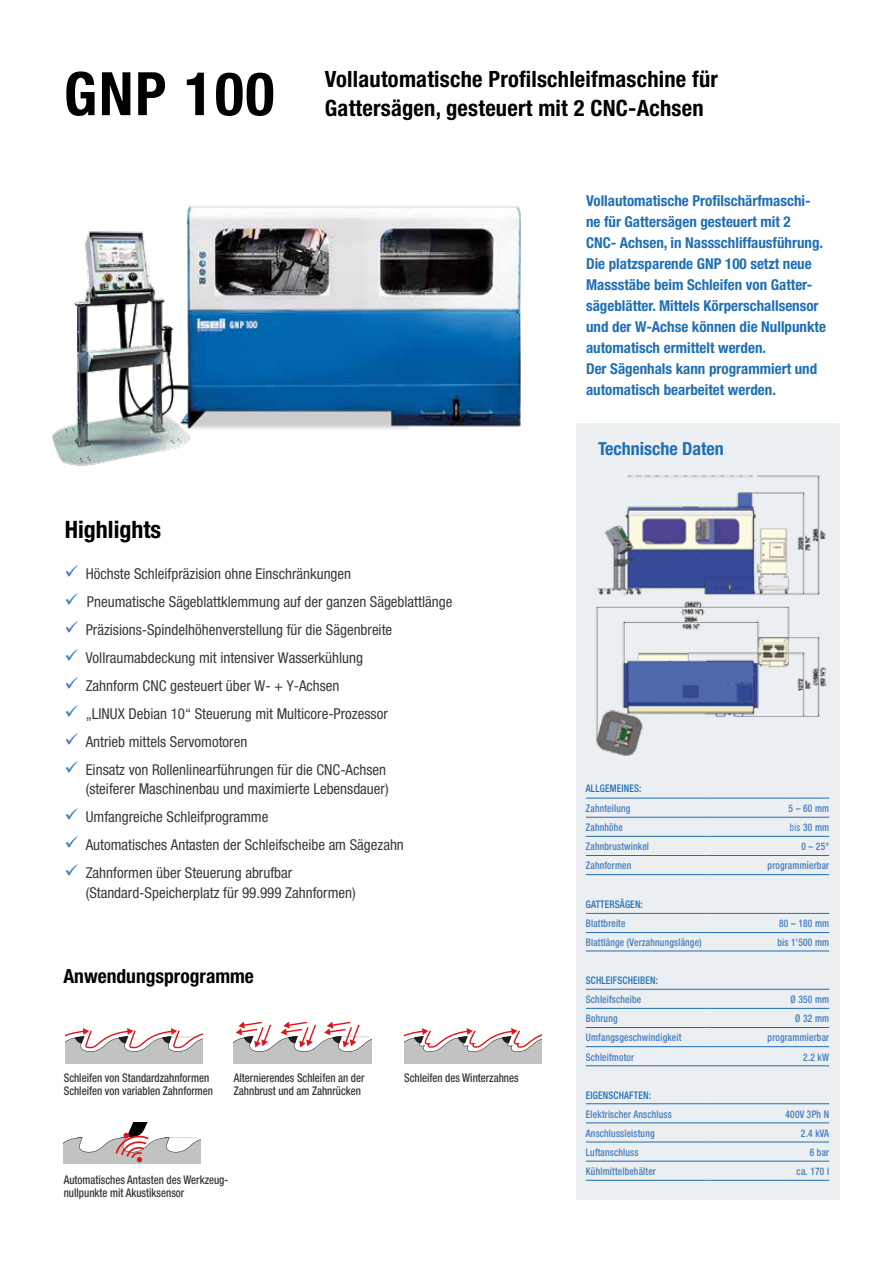
<style>
.page{position:relative;width:893px;height:1263px;background:#fff}
.page>*{position:absolute;margin:0;border:0;box-sizing:border-box;transform-origin:0 0}
.t1{font:700 condensed 60px "Helvetica Neue LT Pro";letter-spacing:.03em;color:#000}
.t2{font:700 condensed 24px "Helvetica Neue LT Pro";color:#000}
.t3{font:700 condensed 22.5px/28.5px "Helvetica Neue LT Pro";letter-spacing:.01em;color:#000}
.t4{font:700 condensed 19.5px "Helvetica Neue LT Pro";color:#000}
.t5{font:700 condensed 18px "Helvetica Neue LT Pro";color:#1f6fb5}
.t6{font:condensed 15px/28px "Helvetica Neue LT Pro";color:#393a39}
.t7{font:700 condensed 15px/21px "Helvetica Neue LT Pro";color:#1f6fb5}
.t8{font:500 condensed 12px/13.5px "Helvetica Neue LT Pro";color:#393a39;scale:.9 1}
.t9{font:500 condensed 10.5px "Helvetica Neue LT Pro";letter-spacing:.02em;color:#437bbc;scale:.9 1}
.t10{font:500 condensed 10.5px "Helvetica Neue LT Pro";letter-spacing:.02em;color:#1f6fb5;scale:.9 1}
.s1{font-weight:400}
</style>
<div class="page">
<div style="left:576px;top:423px;width:263px;height:777px;background:#ebeff1"></div>
<hr style="left:586px;top:798px;width:119px;height:1px;background:#1f6fb5">
<hr style="left:705px;top:798px;width:124px;height:1px;background:#1f6fb5">
<hr style="left:586px;top:817px;width:119px;height:1px;background:#1f6fb5">
<hr style="left:705px;top:817px;width:124px;height:1px;background:#1f6fb5">
<hr style="left:586px;top:836px;width:119px;height:1px;background:#1f6fb5">
<hr style="left:705px;top:836px;width:124px;height:1px;background:#1f6fb5">
<hr style="left:586px;top:855px;width:119px;height:1px;background:#1f6fb5">
<hr style="left:705px;top:855px;width:124px;height:1px;background:#1f6fb5">
<hr style="left:586px;top:874px;width:119px;height:1px;background:#1f6fb5">
<hr style="left:705px;top:874px;width:124px;height:1px;background:#1f6fb5">
<hr style="left:586px;top:913px;width:119px;height:1px;background:#1f6fb5">
<hr style="left:705px;top:913px;width:124px;height:1px;background:#1f6fb5">
<hr style="left:586px;top:951px;width:119px;height:1px;background:#1f6fb5">
<hr style="left:705px;top:951px;width:124px;height:1px;background:#1f6fb5">
<hr style="left:586px;top:989px;width:119px;height:1px;background:#1f6fb5">
<hr style="left:705px;top:989px;width:124px;height:1px;background:#1f6fb5">
<hr style="left:586px;top:1008px;width:119px;height:1px;background:#1f6fb5">
<hr style="left:705px;top:1008px;width:124px;height:1px;background:#1f6fb5">
<hr style="left:586px;top:1027px;width:119px;height:1px;background:#1f6fb5">
<hr style="left:705px;top:1027px;width:124px;height:1px;background:#1f6fb5">
<hr style="left:586px;top:1046px;width:119px;height:1px;background:#1f6fb5">
<hr style="left:705px;top:1046px;width:124px;height:1px;background:#1f6fb5">
<hr style="left:586px;top:1065px;width:119px;height:1px;background:#1f6fb5">
<hr style="left:705px;top:1065px;width:124px;height:1px;background:#1f6fb5">
<hr style="left:586px;top:1103px;width:119px;height:1px;background:#1f6fb5">
<hr style="left:705px;top:1103px;width:124px;height:1px;background:#1f6fb5">
<hr style="left:586px;top:1122px;width:119px;height:1px;background:#1f6fb5">
<hr style="left:705px;top:1122px;width:124px;height:1px;background:#1f6fb5">
<hr style="left:586px;top:1142px;width:119px;height:1px;background:#1f6fb5">
<hr style="left:705px;top:1142px;width:124px;height:1px;background:#1f6fb5">
<hr style="left:586px;top:1161px;width:119px;height:1px;background:#1f6fb5">
<hr style="left:705px;top:1161px;width:124px;height:1px;background:#1f6fb5">
<hr style="left:586px;top:1180px;width:119px;height:1px;background:#1f6fb5">
<hr style="left:705px;top:1180px;width:124px;height:1px;background:#1f6fb5">
<hr style="left:586px;top:932px;width:119px;height:1px;background:#1f6fb5">
<hr style="left:705px;top:932px;width:124px;height:1px;background:#1f6fb5">
<img style="left:52px;top:206px;width:469px;height:260px">
<img style="left:596px;top:475px;width:231px;height:281px">
<svg style="left:65px;top:1028px;width:137px;height:35px"></svg>
<svg style="left:234px;top:1022px;width:137px;height:41px"></svg>
<svg style="left:404px;top:1028px;width:137px;height:35px"></svg>
<svg style="left:64px;top:1123px;width:136px;height:41px"></svg>
<h1 class="t1" style="left:64px;top:57px;width:212px">GNP 100</h1>
<h2 class="t2" style="left:65px;top:515px;width:98px">Highlights</h2>
<h3 class="t3" style="left:325px;top:65px;width:395px">Vollautomatische Profilschleifmaschine für<br>Gattersägen, gesteuert mit 2 CNC-Achsen</h3>
<p class="t7" style="left:586px;top:190px;width:241px">Vollautomatische Profilschärfmaschi&shy;ne für Gattersägen gesteuert mit 2<br>CNC- Achsen, in Nassschliffausführung.<br>Die platzsparende GNP 100 setzt neue Massstäbe beim Schleifen von Gatter&shy;sägeblätter. Mittels Körperschallsensor und der W-Achse können die Nullpunkte automatisch ermittelt werden.<br>Der Sägenhals kann programmiert und automatisch bearbeitet werden.</p>
<p class="t5" style="left:598px;top:438px;width:127px">Technische Daten</p>
<p class="t6" style="left:86px;top:559px;width:368px">Höchste Schleifpräzision ohne Einschränkungen<br>Pneumatische Sägeblattklemmung auf der ganzen Sägeblattlänge Präzisions-Spindelhöhenverstellung für die Sägenbreite Vollraumabdeckung mit intensiver Wasserkühlung<br>Zahnform CNC gesteuert über W- + Y-Achsen<br>„LINUX Debian 10“ Steuerung mit Multicore-Prozessor<br>Antrieb mittels Servomotoren<br>Einsatz von Rollenlinearführungen für die CNC-Achsen</p>
<p class="t6" style="left:86px;top:775px;width:320px">(steiferer Maschinenbau und maximierte Lebensdauer)<br>Umfangreiche Schleifprogramme<br>Automatisches Antasten der Schleifscheibe am Sägezahn Zahnformen über Steuerung abrufbar</p>
<p class="t6" style="left:86px;top:878px;width:272px">(Standard-Speicherplatz für 99.999 Zahnformen)</p>
<h3 class="t4" style="left:63px;top:964px;width:192px">Anwendungsprogramme</h3>
<p class="t8" style="left:64px;top:1071px;width:167px">Schleifen von Standardzahnformen<br>Schleifen von variablen Zahnformen</p>
<p class="t8" style="left:234px;top:1071px;width:147px">Alternierendes Schleifen an der<br>Zahnbrust und am Zahnrücken</p>
<p class="t8" style="left:404px;top:1071px;width:129px">Schleifen des Winterzahnes</p>
<p class="t8" style="left:64px;top:1173px;width:184px">Automatisches Antasten des Werkzeug&shy;nullpunkte mit Akustiksensor</p>
<p class="t10" style="left:586px;top:782px;width:63px">ALLGEMEINES:</p>
<p class="t9" style="left:586px;top:802px;width:51px">Zahnteilung</p>
<p class="t9" style="left:789px;top:802px;width:47px">5 – 60 mm</p>
<p class="t9" style="left:586px;top:821px;width:43px">Zahnhöhe</p>
<p class="t9" style="left:790px;top:821px;width:45px"><span class="s1">bis</span> 30 mm</p>
<p class="t9" style="left:586px;top:840px;width:72px">Zahnbrustwinkel</p>
<p class="t9" style="left:801px;top:840px;width:32px">0 – 25°</p>
<p class="t9" style="left:586px;top:859px;width:52px">Zahnformen</p>
<p class="t9" style="left:768px;top:859px;width:70px">programmierbar</p>
<p class="t10" style="left:586px;top:898px;width:65px">GATTERSÄGEN:</p>
<p class="t9" style="left:586px;top:917px;width:46px">Blattbreite</p>
<p class="t9" style="left:779px;top:917px;width:57px">80 – 180 mm</p>
<p class="t9" style="left:586px;top:936px;width:130px">Blattlänge (Verzahnungslänge)</p>
<p class="t9" style="left:777px;top:936px;width:59px">bis 1'500 mm</p>
<p class="t10" style="left:586px;top:974px;width:82px">SCHLEIFSCHEIBEN:</p>
<p class="t9" style="left:586px;top:993px;width:63px">Schleifscheibe</p>
<p class="t9" style="left:790px;top:993px;width:45px">Ø 350 mm</p>
<p class="t9" style="left:586px;top:1012px;width:37px">Bohrung</p>
<p class="t9" style="left:795px;top:1012px;width:39px">Ø 32 mm</p>
<p class="t9" style="left:586px;top:1031px;width:108px">Umfangsgeschwindigkeit</p>
<p class="t9" style="left:768px;top:1031px;width:70px">programmierbar</p>
<p class="t9" style="left:586px;top:1050px;width:55px">Schleifmotor</p>
<p class="t9" style="left:803px;top:1050px;width:30px">2.2 kW</p>
<p class="t10" style="left:586px;top:1089px;width:74px">EIGENSCHAFTEN:</p>
<p class="t9" style="left:586px;top:1107px;width:97px">Elektrischer Anschluss</p>
<p class="t9" style="left:786px;top:1107px;width:50px">400V 3Ph N</p>
<p class="t9" style="left:586px;top:1127px;width:78px">Anschlussleistung</p>
<p class="t9" style="left:801px;top:1127px;width:33px">2.4 kVA</p>
<p class="t9" style="left:586px;top:1146px;width:60px">Luftanschluss</p>
<p class="t9" style="left:810px;top:1146px;width:23px">6 bar</p>
<p class="t9" style="left:586px;top:1165px;width:79px">Kühlmittelbehälter</p>
<p class="t9" style="left:797px;top:1165px;width:38px">ca. 170 l</p>
</div>
